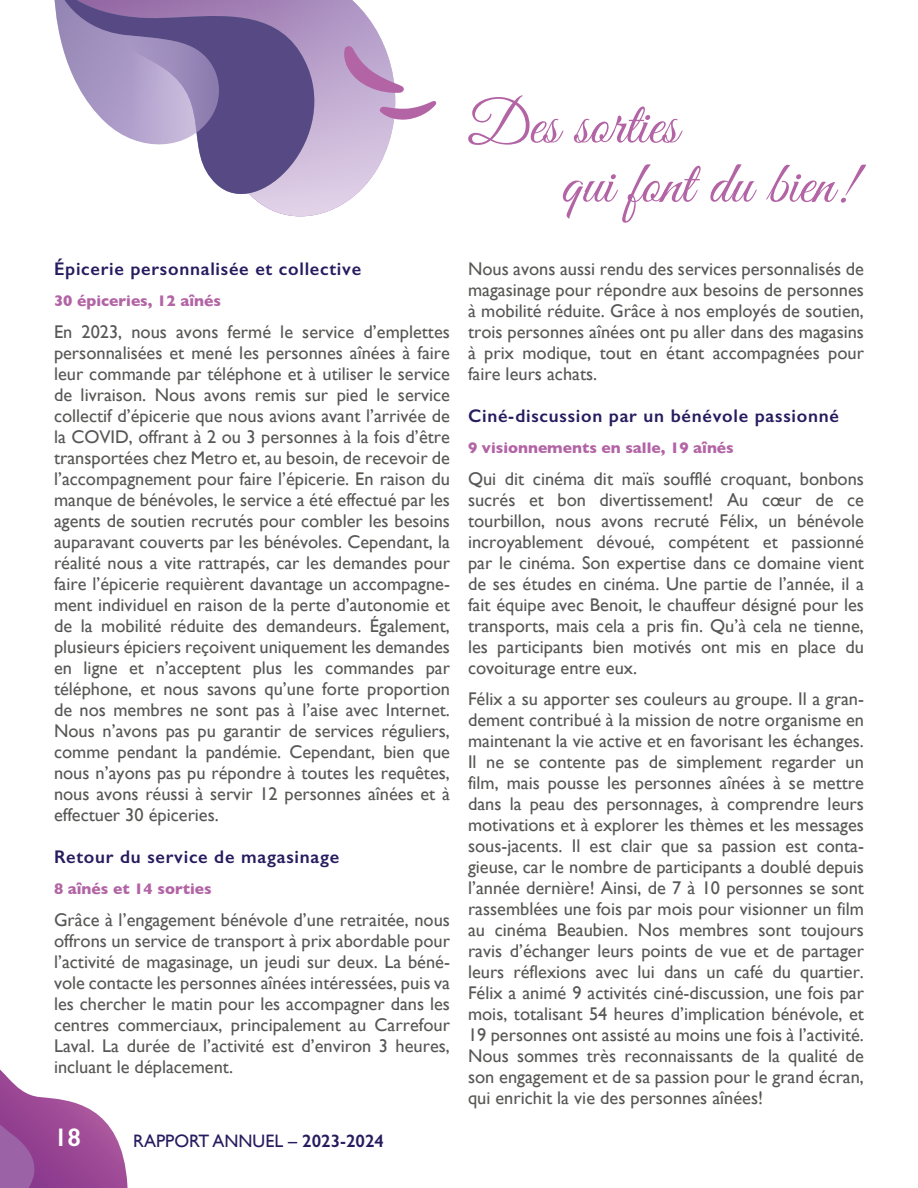
<style>
.page{position:relative;width:918px;height:1188px;background:#fff}
.page>*{position:absolute;margin:0;border:0;box-sizing:border-box;transform-origin:0 0}
.t1{font:60px/59.2px "Great Vibes";color:#b264a5}
.t2{font:600 25.5px "Gill Sans";color:#fff}
.t3{font:18.3px/21px "Gill Sans";color:#575756;text-align:justify}
.t4{font:600 18.3px "Gill Sans";letter-spacing:.04em;color:#261c5f}
.t5{font:18px "Gill Sans";color:#261c5f}
.t6{font:700 15.6px "Gill Sans";color:#b264a5}
.s1{font-weight:600}
</style>
<div class="page">
<svg style="left:0;top:1069px;width:128px;height:119px"></svg>
<svg style="left:343px;top:0;width:51px;height:204px"></svg>
<svg style="left:199px;top:0;width:144px;height:217px;background:#9282ae"></svg>
<svg style="left:54px;top:0;width:171px;height:154px"></svg>
<svg style="left:342px;top:45px;width:94px;height:77px"></svg>
<p class="t4" style="left:54px;top:257px;width:309px">Épicerie personnalisée et collective</p>
<p class="t6" style="left:54px;top:288px;width:168px">30 épiceries, 12 aînés</p>
<p class="t3" style="left:54px;top:321px;width:398px">En 2023, nous avons fermé le service d’emplettes personnalisées et mené les personnes aînées à faire leur commande par téléphone et à utiliser le service de livraison. Nous avons remis sur pied le service collectif d’épicerie que nous avions avant l’arrivée de la COVID, offrant à 2 ou 3 personnes à la fois d’être transportées chez Metro et, au besoin, de recevoir de l’accompagnement pour faire l’épicerie. En raison du manque de bénévoles, le service a été effectué par les agents de soutien recrutés pour combler les besoins auparavant couverts par les bénévoles. Cependant, la réalité nous a vite rattrapés, car les demandes pour faire l’épicerie requièrent davantage un accompagne&shy;ment individuel en raison de la perte d’autonomie et de la mobilité réduite des demandeurs. Également, plusieurs épiciers reçoivent uniquement les demandes en ligne et n’acceptent plus les commandes par téléphone, et nous savons qu’une forte proportion de nos membres ne sont pas à l’aise avec Internet.<br>Nous n’avons pas pu garantir de services réguliers, comme pendant la pandémie. Cependant, bien que nous n’ayons pas pu répondre à toutes les requêtes, nous avons réussi à servir 12 personnes aînées et à effectuer 30 épiceries.</p>
<p class="t4" style="left:54px;top:845px;width:287px">Retour du service de magasinage</p>
<p class="t6" style="left:54px;top:876px;width:159px">8 aînés et 14 sorties</p>
<p class="t3" style="left:54px;top:909px;width:398px">Grâce à l’engagement bénévole d’une retraitée, nous offrons un service de transport à prix abordable pour l’activité de magasinage, un jeudi sur deux. La béné&shy;vole contacte les personnes aînées intéressées, puis va les chercher le matin pour les accompagner dans les centres commerciaux, principalement au Carrefour Laval. La durée de l’activité est d’environ 3 heures, incluant le déplacement.</p>
<h2 class="t2" style="left:54px;top:1122px;width:28px">18</h2>
<p class="t5" style="left:133px;top:1131px;width:253px">RAPPORT ANNUEL – <span class="s1">2023-2024</span></p>
<h1 class="t1" style="left:561px;top:99px;width:295px;text-indent:-93px">Des sorties<br>qui font du bien!</h1>
<p class="t3" style="left:468px;top:258px;width:398px">Nous avons aussi rendu des services personnalisés de magasinage pour répondre aux besoins de personnes à mobilité réduite. Grâce à nos employés de soutien, trois personnes aînées ont pu aller dans des magasins à prix modique, tout en étant accompagnées pour faire leurs achats.</p>
<p class="t4" style="left:468px;top:404px;width:372px">Ciné-discussion par un bénévole passionné</p>
<p class="t6" style="left:468px;top:435px;width:267px">9 visionnements en salle, 19 aînés</p>
<p class="t3" style="left:468px;top:468px;width:398px">Qui dit cinéma dit maïs soufflé croquant, bonbons sucrés et bon divertissement! Au cœur de ce tourbillon, nous avons recruté Félix, un bénévole incroyablement dévoué, compétent et passionné par le cinéma. Son expertise dans ce domaine vient de ses études en cinéma. Une partie de l’année, il a fait équipe avec Benoit, le chauffeur désigné pour les transports, mais cela a pris fin. Qu’à cela ne tienne, les participants bien motivés ont mis en place du covoiturage entre eux.</p>
<p class="t3" style="left:468px;top:688px;width:398px">Félix a su apporter ses couleurs au groupe. Il a gran&shy;dement contribué à la mission de notre organisme en maintenant la vie active et en favorisant les échanges.<br>Il ne se contente pas de simplement regarder un film, mais pousse les personnes aînées à se mettre dans la peau des personnages, à comprendre leurs motivations et à explorer les thèmes et les messages sous-jacents. Il est clair que sa passion est conta&shy;gieuse, car le nombre de participants a doublé depuis l’année dernière! Ainsi, de 7 à 10 personnes se sont rassemblées une fois par mois pour visionner un film au cinéma Beaubien. Nos membres sont toujours ravis d’échanger leurs points de vue et de partager leurs réflexions avec lui dans un café du quartier.<br>Félix a animé 9 activités ciné-discussion, une fois par mois, totalisant 54 heures d’implication bénévole, et 19 personnes ont assisté au moins une fois à l’activité.<br>Nous sommes très reconnaissants de la qualité de son engagement et de sa passion pour le grand écran, qui enrichit la vie des personnes aînées!</p>
</div>
